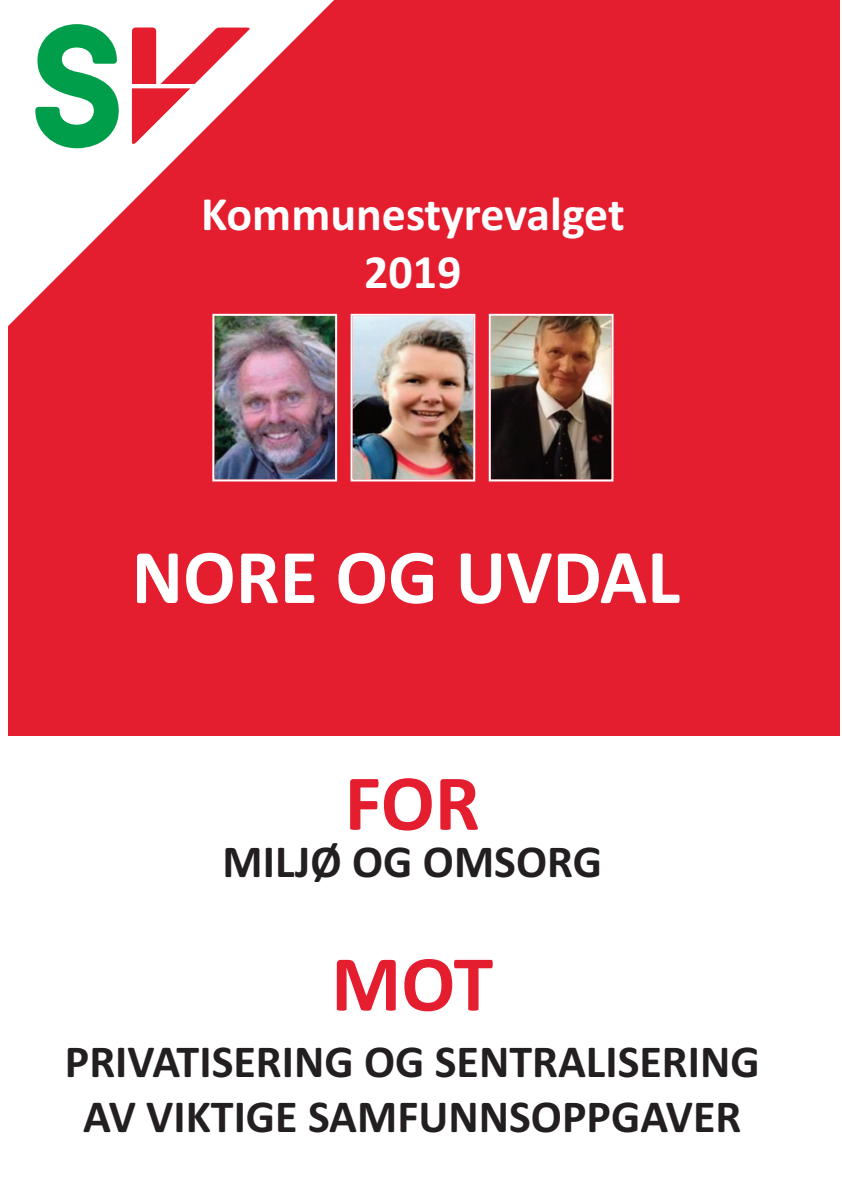
<style>
.page{position:relative;width:842px;height:1191px;background:#fff}
.page>*{position:absolute;margin:0;border:0;box-sizing:border-box;transform-origin:0 0}
.t1{font:700 80px "Calibri";letter-spacing:-.005em;color:#e41d2f}
.t2{font:700 78px "Calibri";color:#fff}
.t3{font:700 48px/57.6px "Calibri";color:#fff;text-align:center}
.t4{font:700 46px/55.2px "Calibri";color:#231f20;text-align:center}
</style>
<div class="page">
<div style="left:0;top:0;width:839px;height:1190px;background:#e41d2f"></div>
<img style="left:215px;top:329px;width:119px;height:149px">
<div style="left:212px;top:314px;width:125px;height:167px;border:2px solid #fff"></div>
<img style="left:354px;top:317px;width:118px;height:161px">
<div style="left:351px;top:314px;width:124px;height:167px;border:2px solid #fff"></div>
<img style="left:492px;top:317px;width:118px;height:161px">
<div style="left:489px;top:314px;width:124px;height:167px;border:2px solid #fff"></div>
<svg style="left:7px;top:0;width:331px;height:329px"></svg>
<svg style="left:132px;top:27px;width:118px;height:119px"></svg>
<svg style="left:35px;top:24px;width:84px;height:124px"></svg>
<div style="left:0;top:736px;width:839px;height:454px;background:#fff"></div>
<div style="left:0;top:0;width:7px;height:1190px;background:#fff"></div>
<p class="t3" style="left:201px;top:190px;width:425px">Kommunestyrevalget<br>2019</p>
<h2 class="t2" style="left:132px;top:550px;width:550px">NORE OG UVDAL</h2>
<h1 class="t1" style="left:345px;top:775px;width:137px">FOR</h1>
<p class="t4" style="left:223px;top:837px;width:381px">MILJØ OG OMSORG</p>
<h1 class="t1" style="left:331px;top:956px;width:163px">MOT</h1>
<p class="t4" style="left:65px;top:1038px;width:696px">PRIVATISERING OG SENTRALISERING<br>AV VIKTIGE SAMFUNNSOPPGAVER</p>
</div>
